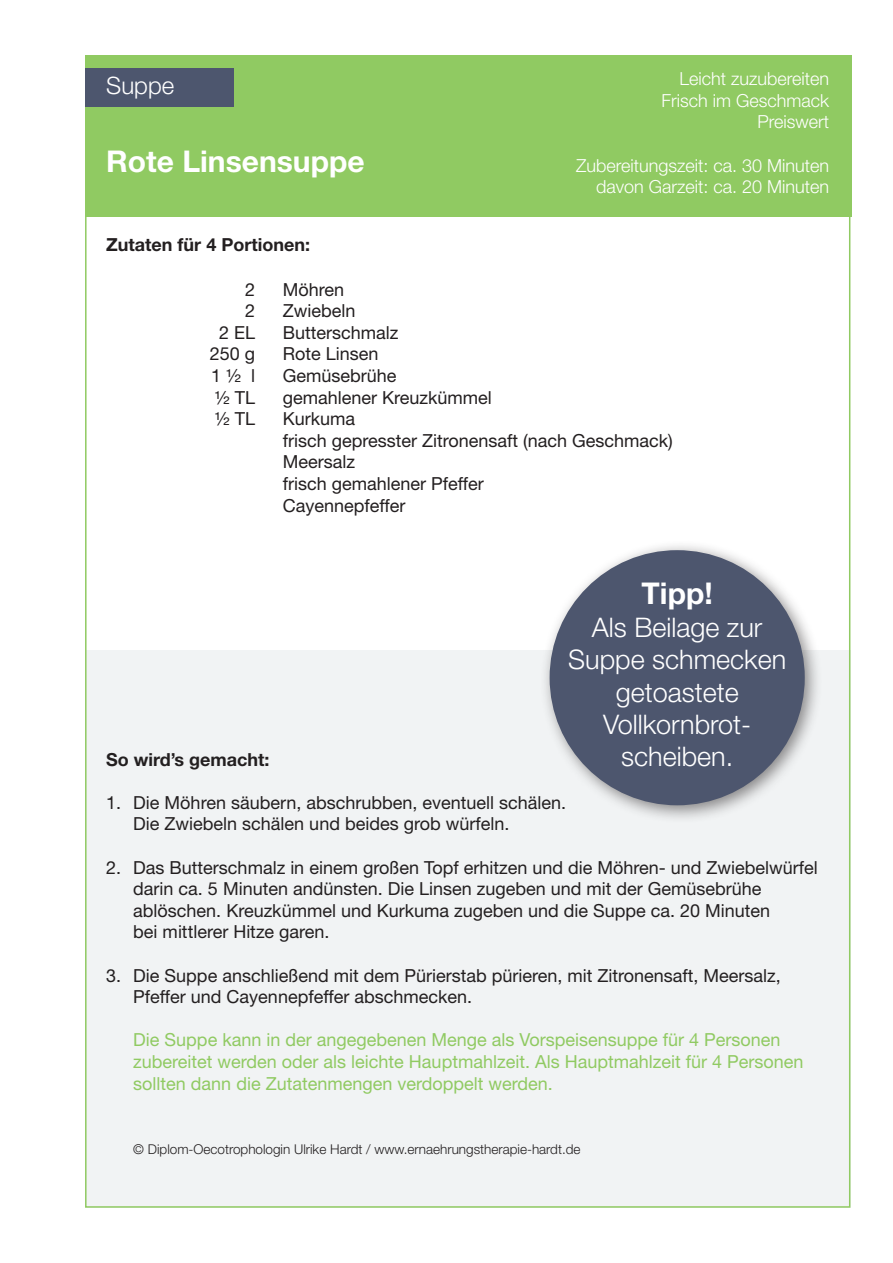
<style>
.page{position:relative;width:893px;height:1263px;background:#fff}
.page>*{position:absolute;margin:0;border:0;box-sizing:border-box;transform-origin:0 0}
.t1{font:700 30px "Helvetica Neue LT Std";color:#fff}
.t2{font:300 27px/32.4px "Helvetica Neue LT Std";color:#fff;text-align:center}
.t3{font:300 24px "Helvetica Neue LT Std";color:#fff}
.t4{font:18px/21.6px "Helvetica Neue LT Std";color:#231f20}
.t5{font:18px/21.6px "Helvetica Neue LT Std";color:#90ca62}
.t6{font:300 18px/21.6px "Helvetica Neue LT Std";color:#fff;text-align:right}
.t7{font:700 18px "Helvetica Neue LT Std";color:#231f20}
.t8{font:300 13.5px "Helvetica Neue LT Std";color:#231f20}
</style>
<div class="page">
<div style="left:85px;top:651px;width:765px;height:557px;background:#f1f3f4"></div>
<div style="left:85px;top:55px;width:767px;height:162px;background:#90ca62"></div>
<div style="left:85px;top:68px;width:149px;height:38px;background:#4d566e"></div>
<div style="left:539px;top:540px;width:284px;height:284px;background:#231f20;opacity:.52"></div>
<div style="left:550px;top:550px;width:255px;height:255px;background:#4d566e;border-radius:50%"></div>
<h3 class="t3" style="left:106px;top:70px;width:70px">Suppe</h3>
<h1 class="t1" style="left:106px;top:143px;width:260px">Rote Linsensuppe</h1>
<p class="t7" style="left:106px;top:233px;width:205px">Zutaten für 4 Portionen:</p>
<p class="t6" style="left:661px;top:68px;width:169px">Leicht zuzubereiten<br>Frisch im Geschmack<br>Preiswert</p>
<p class="t6" style="left:576px;top:154px;width:255px">Zubereitungszeit: ca. 30 Minuten davon Garzeit: ca. 20 Minuten</p>
<p class="t4" style="left:210px;top:278px;width:47px;text-align:right">2<br>2<br>2 EL<br>250 g<br>1 ½ l ½ TL ½ TL</p>
<p class="t4" style="left:283px;top:278px;width:392px">Möhren<br>Zwiebeln<br>Butterschmalz<br>Rote Linsen<br>Gemüsebrühe<br>gemahlener Kreuzkümmel<br>Kurkuma<br>frisch gepresster Zitronensaft (nach Geschmack)<br>Meersalz<br>frisch gemahlener Pfeffer<br>Cayennepfeffer</p>
<h1 class="t1" style="left:642px;top:575px;width:73px">Tipp!</h1>
<h2 class="t2" style="left:568px;top:610px;width:220px">Als Beilage zur<br>Suppe schmecken getoastete<br>Vollkornbrot&shy;scheiben.</h2>
<p class="t7" style="left:106px;top:748px;width:165px">So wird’s gemacht:</p>
<p class="t4" style="left:133px;top:791px;width:434px;text-indent:-27px">1. Die Möhren säubern, abschrubben, eventuell schälen.<br>Die Zwiebeln schälen und beides grob würfeln.</p>
<p class="t4" style="left:133px;top:856px;width:686px;text-indent:-27px">2. Das Butterschmalz in einem großen Topf erhitzen und die Möhren- und Zwiebelwürfel darin ca. 5 Minuten andünsten. Die Linsen zugeben und mit der Gemüsebrühe ablöschen. Kreuzkümmel und Kurkuma zugeben und die Suppe ca. 20 Minuten<br>bei mittlerer Hitze garen.</p>
<p class="t4" style="left:133px;top:964px;width:649px;text-indent:-27px">3. Die Suppe anschließend mit dem Pürierstab pürieren, mit Zitronensaft, Meersalz,<br>Pfeffer und Cayennepfeffer abschmecken.</p>
<p class="t5" style="left:133px;top:1029px;width:672px">Die Suppe kann in der angegebenen Menge als Vorspeisensuppe für 4 Personen zubereitet werden oder als leichte Hauptmahlzeit. Als Hauptmahlzeit für 4 Personen sollten dann die Zutatenmengen verdoppelt werden.</p>
<p class="t8" style="left:133px;top:1141px;width:449px">© Diplom-Oecotrophologin Ulrike Hardt / www.ernaehrungstherapie-hardt.de</p>
</div>
